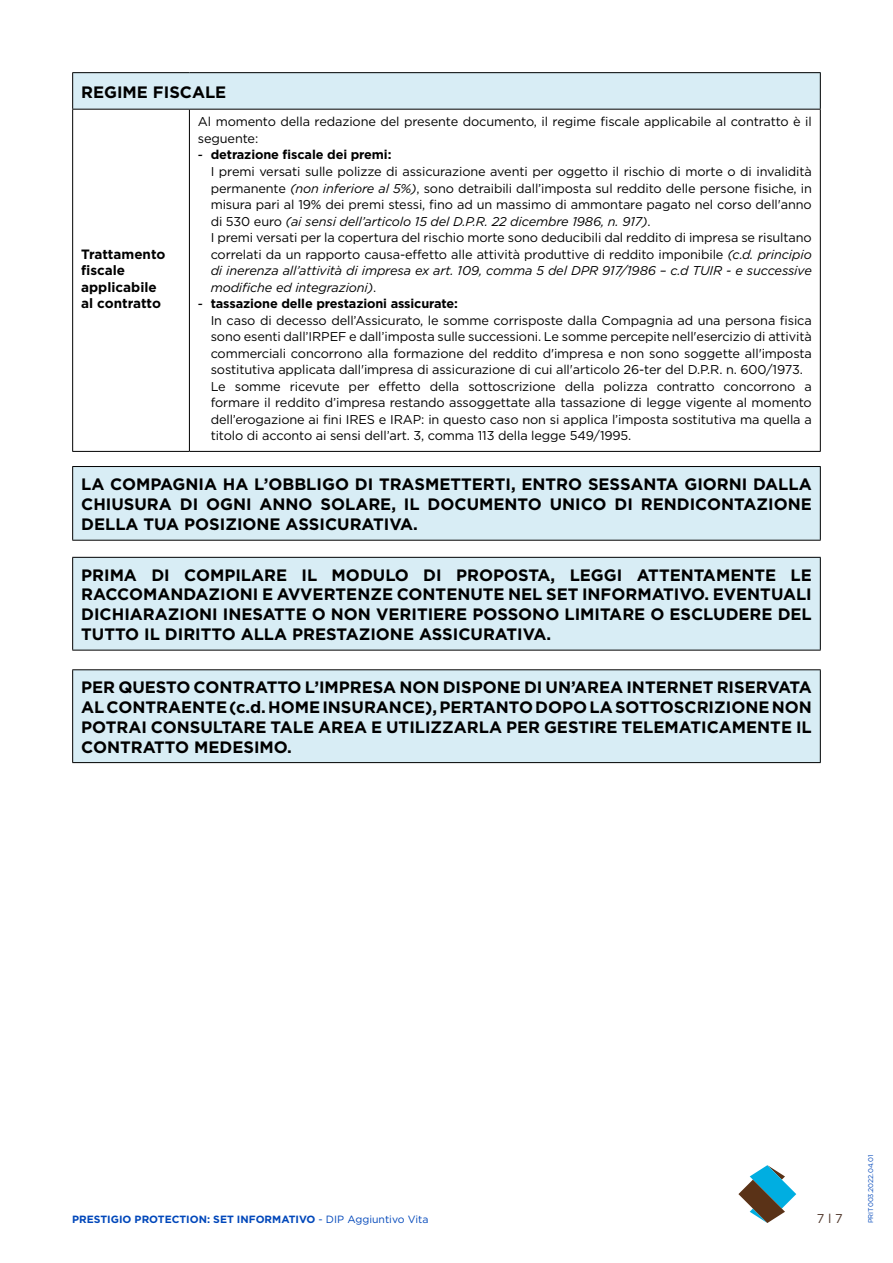
<style>
.page{position:relative;width:893px;height:1263px;background:#fff}
.page>*{position:absolute;margin:0;border:0;box-sizing:border-box;transform-origin:0 0}
.t1{font:700 16.5px/19.8px "Gotham";color:#000;text-align:justify}
.t2{font:700 13.5px/16.2px "Gotham";color:#000}
.t3{font:12.75px/16.5px "Gotham";letter-spacing:-.01em;color:#000;text-align:justify}
.t4{font:700 12.75px "Gotham";letter-spacing:-.01em;color:#000}
.t5{font:12.75px "Gotham";color:#4f362a}
.t6{font:700 10.5px "Gotham";color:#0047ba}
.t7{font:6.9px "Gotham";color:#0047ba}
.s1{font-family:"Arial";font-weight:400;font-style:italic;font-size:13.5px}
.s2{font-style:italic}
.s3{font-weight:400}
</style>
<div class="page">
<svg style="left:738px;top:1165px;width:58px;height:58px"></svg>
<div style="left:73px;top:73px;width:747px;height:36px;background:#d8edf5"></div>
<hr style="left:72px;top:72px;width:117px;height:1px;background:#000">
<hr style="left:72px;top:73px;width:1px;height:36px;background:#000">
<hr style="left:189px;top:72px;width:632px;height:1px;background:#000">
<hr style="left:820px;top:73px;width:1px;height:36px;background:#000">
<hr style="left:72px;top:109px;width:117px;height:1px;background:#000">
<hr style="left:72px;top:110px;width:1px;height:341px;background:#000">
<hr style="left:189px;top:109px;width:632px;height:1px;background:#000">
<hr style="left:189px;top:110px;width:1px;height:341px;background:#000">
<hr style="left:820px;top:110px;width:1px;height:341px;background:#000">
<hr style="left:72px;top:451px;width:117px;height:1px;background:#000">
<hr style="left:189px;top:451px;width:632px;height:1px;background:#000">
<div style="left:73px;top:466px;width:747px;height:74px;background:#d8edf5"></div>
<hr style="left:72px;top:466px;width:749px;height:1px;background:#000">
<hr style="left:72px;top:467px;width:1px;height:73px;background:#000">
<hr style="left:820px;top:467px;width:1px;height:73px;background:#000">
<hr style="left:72px;top:540px;width:749px;height:1px;background:#000">
<div style="left:73px;top:557px;width:747px;height:93px;background:#d8edf5"></div>
<hr style="left:72px;top:557px;width:749px;height:1px;background:#000">
<hr style="left:72px;top:558px;width:1px;height:92px;background:#000">
<hr style="left:820px;top:558px;width:1px;height:92px;background:#000">
<hr style="left:72px;top:650px;width:749px;height:1px;background:#000">
<div style="left:73px;top:670px;width:747px;height:93px;background:#d8edf5"></div>
<hr style="left:72px;top:669px;width:749px;height:1px;background:#000">
<hr style="left:72px;top:670px;width:1px;height:92px;background:#000">
<hr style="left:820px;top:670px;width:1px;height:92px;background:#000">
<hr style="left:72px;top:762px;width:749px;height:1px;background:#000">
<p class="t1" style="left:81px;top:82px;width:147px">REGIME FISCALE</p>
<p class="t3" style="left:198px;top:113px;width:615px">Al momento della redazione del presente documento, il regime fiscale applicabile al contratto è il seguente:</p>
<p class="t4" style="left:198px;top:147px;width:195px"><span class="s1">-</span> detrazione fiscale dei premi:</p>
<p class="t3" style="left:211px;top:163px;width:603px">I premi versati sulle polizze di assicurazione aventi per oggetto il rischio di morte o di invalidità permanente <span class="s2">(non inferiore al 5%)</span>, sono detraibili dall’imposta sul reddito delle persone fisiche, in misura pari al 19% dei premi stessi, fino ad un massimo di ammontare pagato nel corso dell'anno di 530 euro <span class="s2">(ai sensi dell’articolo 15 del D.P.R. 22 dicembre 1986, n. 917)</span>.</p>
<p class="t3" style="left:211px;top:229px;width:603px">I premi versati per la copertura del rischio morte sono deducibili dal reddito di impresa se risultano correlati da un rapporto causa-effetto alle attività produttive di reddito imponibile <span class="s2">(c.d. principio di inerenza all’attività di impresa ex art. 109, comma 5 del DPR 917/1986 – c.d TUIR - e successive modifiche ed integrazioni)</span>.</p>
<p class="t4" style="left:198px;top:295px;width:261px"><span class="s1">-</span> tassazione delle prestazioni assicurate:</p>
<p class="t3" style="left:211px;top:311px;width:603px">In caso di decesso dell’Assicurato, le somme corrisposte dalla Compagnia ad una persona fisica sono esenti dall’IRPEF e dall’imposta sulle successioni. Le somme percepite nell'esercizio di attività commerciali concorrono alla formazione del reddito d'impresa e non sono soggette all'imposta sostitutiva applicata dall'impresa di assicurazione di cui all'articolo 26-ter del D.P.R. n. 600/1973.</p>
<p class="t3" style="left:211px;top:377px;width:603px">Le somme ricevute per effetto della sottoscrizione della polizza contratto concorrono a formare il reddito d’impresa restando assoggettate alla tassazione di legge vigente al momento dell’erogazione ai fini IRES e IRAP: in questo caso non si applica l’imposta sostitutiva ma quella a titolo di acconto ai sensi dell’art. 3, comma 113 della legge 549/1995.</p>
<p class="t1" style="left:81px;top:474px;width:732px">LA COMPAGNIA HA L’OBBLIGO DI TRASMETTERTI, ENTRO SESSANTA GIORNI DALLA CHIUSURA DI OGNI ANNO SOLARE, IL DOCUMENTO UNICO DI RENDICONTAZIONE DELLA TUA POSIZIONE ASSICURATIVA.</p>
<p class="t1" style="left:81px;top:565px;width:732px">PRIMA DI COMPILARE IL MODULO DI PROPOSTA, LEGGI ATTENTAMENTE LE RACCOMANDAZIONI E AVVERTENZE CONTENUTE NEL SET INFORMATIVO. EVENTUALI DICHIARAZIONI INESATTE O NON VERITIERE POSSONO LIMITARE O ESCLUDERE DEL TUTTO IL DIRITTO ALLA PRESTAZIONE ASSICURATIVA.</p>
<p class="t2" style="left:81px;top:246px;width:86px">Trattamento fiscale applicabile</p>
<p class="t2" style="left:81px;top:295px;width:81px">al contratto</p>
<p class="t1" style="left:81px;top:677px;width:732px">PER QUESTO CONTRATTO L’IMPRESA NON DISPONE DI UN’AREA INTERNET RISERVATA AL CONTRAENTE (c.d. HOME INSURANCE), PERTANTO DOPO LA SOTTOSCRIZIONE NON POTRAI CONSULTARE TALE AREA E UTILIZZARLA PER GESTIRE TELEMATICAMENTE IL CONTRATTO MEDESIMO.</p>
<p class="t6" style="left:72px;top:1213px;width:358px">PRESTIGIO PROTECTION: SET INFORMATIVO <span class="s3">- DIP Aggiuntivo Vita</span></p>
<p class="t5" style="left:817px;top:1210px;width:28px">7 l 7</p>
<p class="t7" style="left:866px;top:1223px;width:70px;rotate:-90deg">PRIT003.2022.04.01</p>
</div>
